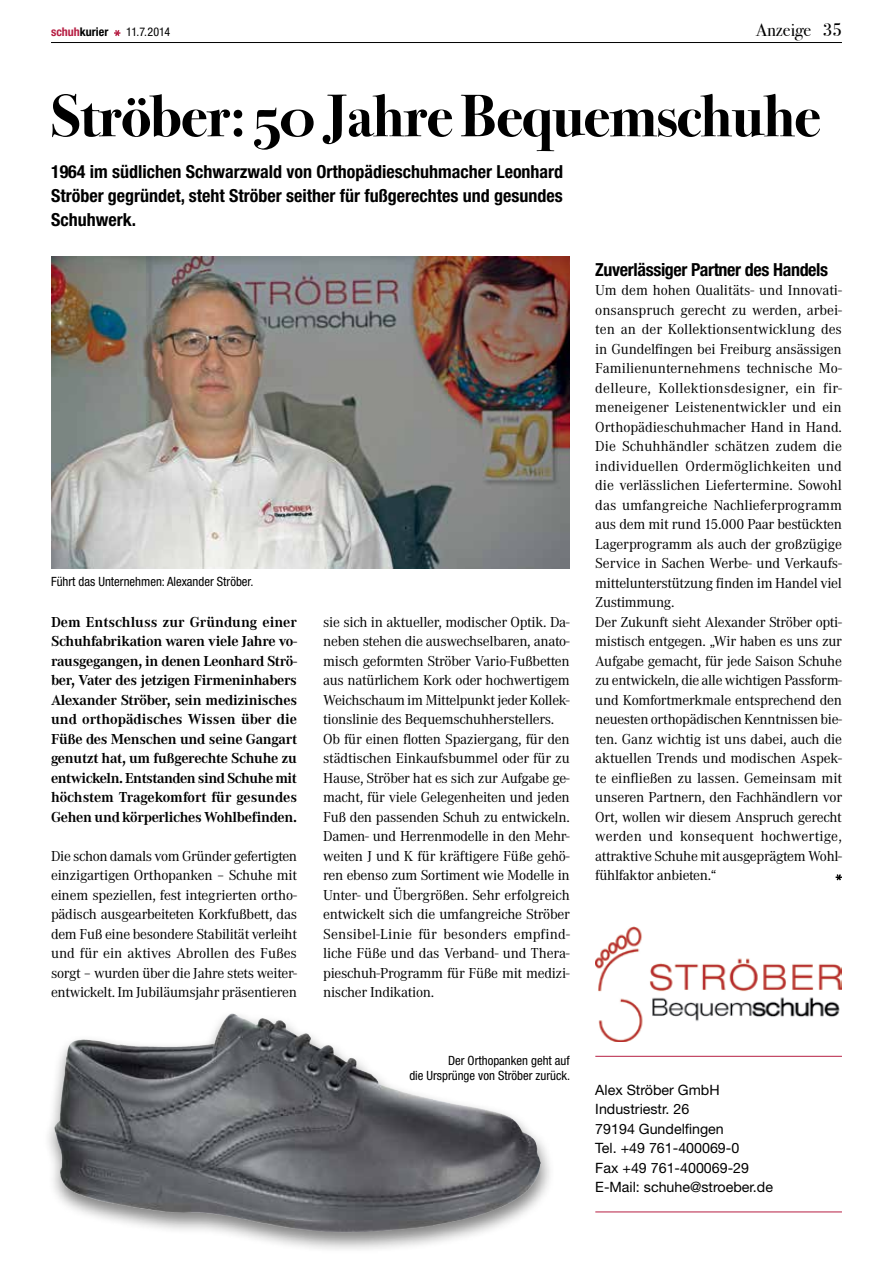
<style>
.page{position:relative;width:893px;height:1263px;background:#fff}
.page>*{position:absolute;margin:0;border:0;box-sizing:border-box;transform-origin:0 0}
.t1{font:60px "Bodoni Svty Two OSITCTT Bold";letter-spacing:-.015em;color:#000}
.t2{font:700 condensed 18px/24px "Helvetica Neue LT Pro";color:#000;text-align:justify}
.t3{font:700 condensed 18px "Helvetica Neue LT Pro";letter-spacing:-.02em;color:#000}
.t4{font:18px "Bodoni Svty Two ITCTT Book";color:#000}
.t5{font:15px/19.5px "Corporate A";letter-spacing:-.02em;color:#000}
.t6{font:700 15px/19.5px "Corporate A";letter-spacing:-.02em;color:#000;text-align:justify}
.t7{font:14.25px/19.5px "Helvetica Neue LT Pro";color:#000}
.t8{font:condensed 12.75px/15px "Helvetica Neue LT Pro";color:#000;text-align:right}
.t9{font:700 condensed 12px "Helvetica Neue LT Pro";color:#000}
.t10{font:condensed 12px "Helvetica Neue LT Pro";letter-spacing:-.015em;color:#000}
.s1{color:#b61e43}
</style>
<div class="page">
<img style="left:595px;top:927px;width:247px;height:115px">
<svg style="left:836px;top:874px;width:6px;height:6px"></svg>
<img style="left:51px;top:256px;width:519px;height:312px">
<div style="left:42px;top:1008px;width:513px;height:246px;background:#000;opacity:.5"></div>
<img style="left:74px;top:1013px;width:158px;height:34px">
<hr style="left:595px;top:1056px;width:247px;height:1px;background:#b61e43">
<hr style="left:595px;top:1211px;width:247px;height:1px;background:#b61e43">
<hr style="left:51px;top:42px;width:791px;height:1px;background:#000">
<svg style="left:114px;top:30px;width:6px;height:6px"></svg>
<p class="t9" style="left:51px;top:25px;width:59px"><span class="s1">schuh</span>kurier</p>
<p class="t10" style="left:126px;top:25px;width:46px">11.7.2014</p>
<p class="t4" style="left:756px;top:15px;width:87px">Anzeige 35</p>
<h1 class="t1" style="left:51px;top:81px;width:771px">Ströber: 50 Jahre Bequemschuhe</h1>
<p class="t2" style="left:51px;top:160px;width:514px">1964 im südlichen Schwarzwald von Orthopädieschuhmacher Leonhard Ströber gegründet, steht Ströber seither für fußgerechtes und gesundes Schuhwerk.</p>
<p class="t8" style="left:51px;top:574px;width:204px">Führt das Unternehmen: Alexander Ströber.</p>
<p class="t6" style="left:51px;top:612px;width:248px">Dem Entschluss zur Gründung einer Schuhfabrikation waren viele Jahre vo&shy;rausgegangen, in denen Leonhard Strö&shy;ber, Vater des jetzigen Firmeninhabers Alexander Ströber, sein medizinisches und orthopädisches Wissen über die Füße des Menschen und seine Gangart genutzt hat, um fußgerechte Schuhe zu entwickeln. Entstanden sind Schuhe mit höchstem Tragekomfort für gesundes Gehen und körperliches Wohlbefinden.</p>
<p class="t5" style="left:51px;top:846px;width:248px;text-align:justify">Die schon damals vom Gründer gefertigten einzigartigen Orthopanken – Schuhe mit einem speziellen, fest integrierten ortho&shy;pädisch ausgearbeiteten Korkfußbett, das dem Fuß eine besondere Stabilität verleiht und für ein aktives Abrollen des Fußes sorgt – wurden über die Jahre stets weiter&shy;entwickelt. Im Jubiläumsjahr präsentieren</p>
<p class="t5" style="left:323px;top:612px;width:248px">sie sich in aktueller, modischer Optik. Da&shy;neben stehen die auswechselbaren, anato&shy;misch geformten Ströber Vario-Fußbetten aus natürlichem Kork oder hochwertigem Weichschaum im Mittelpunkt jeder Kollek&shy;tionslinie des Bequemschuhherstellers.<br>Ob für einen flotten Spaziergang, für den städtischen Einkaufsbummel oder für zu Hause, Ströber hat es sich zur Aufgabe ge&shy;macht, für viele Gelegenheiten und jeden Fuß den passenden Schuh zu entwickeln.<br>Damen- und Herrenmodelle in den Mehr&shy;weiten J und K für kräftigere Füße gehö&shy;ren ebenso zum Sortiment wie Modelle in Unter- und Übergrößen. Sehr erfolgreich entwickelt sich die umfangreiche Ströber Sensibel-Linie für besonders empfind&shy;liche Füße und das Verband- und Thera&shy;pieschuh-Programm für Füße mit medizi&shy;nischer Indikation.</p>
<p class="t8" style="left:409px;top:1053px;width:162px">Der Orthopanken geht auf<br>die Ursprünge von Ströber zurück.</p>
<p class="t3" style="left:595px;top:259px;width:234px">Zuverlässiger Partner des Handels</p>
<p class="t5" style="left:595px;top:281px;width:248px">Um dem hohen Qualitäts- und Innovati&shy;onsanspruch gerecht zu werden, arbei&shy;ten an der Kollektionsentwicklung des in Gundelfingen bei Freiburg ansässigen Familienunternehmens technische Mo&shy;delleure, Kollektionsdesigner, ein fir&shy;meneigener Leistenentwickler und ein Orthopädieschuhmacher Hand in Hand.<br>Die Schuhhändler schätzen zudem die individuellen Ordermöglichkeiten und die verlässlichen Liefertermine. Sowohl das umfangreiche Nachlieferprogramm aus dem mit rund 15.000 Paar bestückten Lagerprogramm als auch der großzügige Service in Sachen Werbe- und Verkaufs&shy;mittelunterstützung finden im Handel viel Zustimmung.<br>Der Zukunft sieht Alexander Ströber opti&shy;mistisch entgegen. „Wir haben es uns zur Aufgabe gemacht, für jede Saison Schuhe zu entwickeln, die alle wichtigen Passform&shy;und Komfortmerkmale entsprechend den neuesten orthopädischen Kenntnissen bie&shy;ten. Ganz wichtig ist uns dabei, auch die aktuellen Trends und modischen Aspek&shy;te einfließen zu lassen. Gemeinsam mit unseren Partnern, den Fachhändlern vor Ort, wollen wir diesem Anspruch gerecht werden und konsequent hochwertige, attraktive Schuhe mit ausgeprägtem Wohl&shy;fühlfaktor anbieten.“</p>
<p class="t7" style="left:595px;top:1080px;width:179px">Alex Ströber GmbH<br>Industriestr. 26<br>79194 Gundelfingen<br>Tel. +49 761-400069-0<br>Fax +49 761-400069-29<br>E-Mail: schuhe@stroeber.de</p>
</div>
